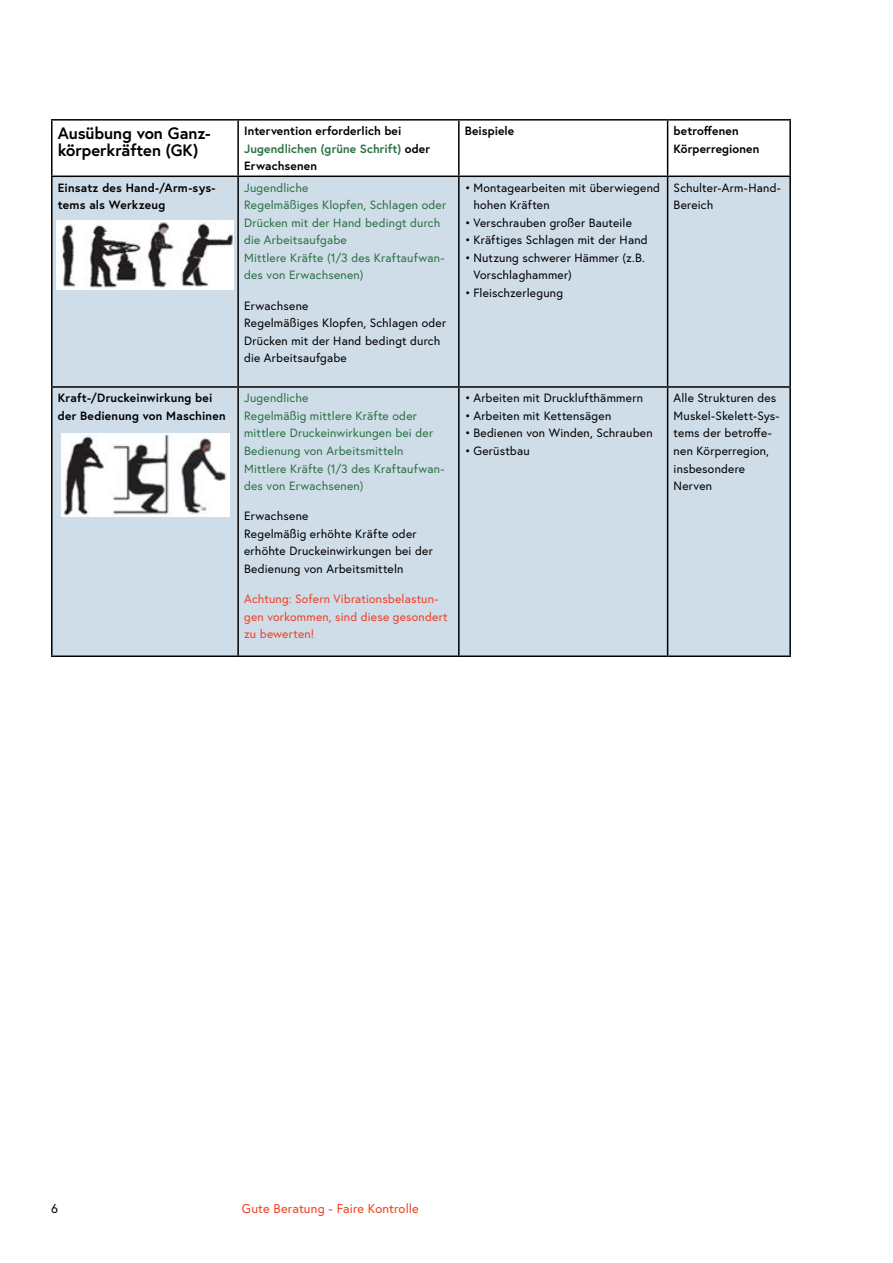
<style>
.page{position:relative;width:893px;height:1263px;background:#fff}
.page>*{position:absolute;margin:0;border:0;box-sizing:border-box;transform-origin:0 0}
.th_Tabellenkopf{font:700 16.5px/17.5px "Europa Austria";color:#000}
.t1{font:12.75px "Europa Austria";letter-spacing:.01em;color:#ef4123}
.t2{font:12.75px "Europa Austria";color:#000}
.td_Tabellentext{font:12px/17.5px "Europa Austria";letter-spacing:.015em;color:#000}
.td_Tabellentext-2{font:12px/17.5px "Europa Austria";letter-spacing:.015em;color:#2c7142}
.Tabelle_Aufzählung_punkt{font:12px/17.5px "Europa Austria";letter-spacing:.02em;color:#000}
.th_Tabellenkopf-2{font:700 12px/17.5px "Europa Austria";letter-spacing:.01em;color:#000}
.td_Tabellentext-3{font:700 12px/17.5px "Europa Austria";letter-spacing:.02em;color:#000}
.td_Tabellentext-4{font:12px/17.5px "Europa Austria";letter-spacing:.015em;color:#ef4123}
.s1{color:#2c7142}
</style>
<div class="page">
<div style="left:53px;top:177px;width:736px;height:478px;background:#cfdde9"></div>
<hr style="left:51px;top:119px;width:187px;height:2px;background:#000">
<hr style="left:51px;top:121px;width:2px;height:55px;background:#000">
<hr style="left:238px;top:119px;width:221px;height:2px;background:#000">
<hr style="left:237px;top:121px;width:2px;height:55px;background:#000">
<hr style="left:459px;top:119px;width:209px;height:2px;background:#000">
<hr style="left:458px;top:121px;width:2px;height:55px;background:#000">
<hr style="left:668px;top:119px;width:123px;height:2px;background:#000">
<hr style="left:667px;top:121px;width:1px;height:55px;background:#000">
<hr style="left:789px;top:121px;width:2px;height:55px;background:#000">
<hr style="left:51px;top:176px;width:187px;height:1px;background:#000">
<hr style="left:51px;top:177px;width:2px;height:209px;background:#000">
<hr style="left:238px;top:176px;width:221px;height:1px;background:#000">
<hr style="left:237px;top:177px;width:2px;height:209px;background:#000">
<hr style="left:459px;top:176px;width:209px;height:1px;background:#000">
<hr style="left:458px;top:177px;width:2px;height:209px;background:#000">
<hr style="left:668px;top:176px;width:123px;height:1px;background:#000">
<hr style="left:667px;top:177px;width:1px;height:209px;background:#000">
<hr style="left:789px;top:177px;width:2px;height:209px;background:#000">
<hr style="left:51px;top:386px;width:187px;height:2px;background:#000">
<hr style="left:51px;top:388px;width:2px;height:267px;background:#000">
<hr style="left:238px;top:386px;width:221px;height:2px;background:#000">
<hr style="left:237px;top:388px;width:2px;height:267px;background:#000">
<hr style="left:459px;top:386px;width:209px;height:2px;background:#000">
<hr style="left:458px;top:388px;width:2px;height:267px;background:#000">
<hr style="left:668px;top:386px;width:123px;height:2px;background:#000">
<hr style="left:667px;top:388px;width:1px;height:267px;background:#000">
<hr style="left:789px;top:388px;width:2px;height:267px;background:#000">
<hr style="left:51px;top:655px;width:187px;height:2px;background:#000">
<hr style="left:238px;top:655px;width:221px;height:2px;background:#000">
<hr style="left:459px;top:655px;width:209px;height:2px;background:#000">
<hr style="left:668px;top:655px;width:123px;height:2px;background:#000">
<img style="left:57px;top:221px;width:177px;height:68px">
<img style="left:61px;top:434px;width:169px;height:83px">
<p class="th_Tabellenkopf" style="left:58px;top:124px;width:155px">Ausübung von Ganz&shy;körperkräften (GK)</p>
<p class="th_Tabellenkopf-2" style="left:244px;top:122px;width:187px">Intervention erforderlich bei<br><span class="s1">Jugendlichen (grüne Schrift)</span> oder<br>Erwachsenen</p>
<p class="th_Tabellenkopf-2" style="left:465px;top:122px;width:51px">Beispiele</p>
<p class="th_Tabellenkopf-2" style="left:674px;top:122px;width:87px">betroffenen<br>Körperregionen</p>
<p class="td_Tabellentext-3" style="left:58px;top:178px;width:159px">Einsatz des Hand-/Arm-sys&shy;tems als Werkzeug</p>
<p class="td_Tabellentext-2" style="left:244px;top:178px;width:66px">Jugendliche</p>
<p class="Tabelle_Aufzählung_punkt" style="left:473px;top:178px;width:188px;text-indent:-9px">• Montagearbeiten mit überwiegend hohen Kräften</p>
<p class="Tabelle_Aufzählung_punkt" style="left:465px;top:214px;width:169px">• Verschrauben großer Bauteile</p>
<p class="Tabelle_Aufzählung_punkt" style="left:465px;top:231px;width:184px">• Kräftiges Schlagen mit der Hand</p>
<p class="Tabelle_Aufzählung_punkt" style="left:473px;top:249px;width:173px;text-indent:-9px">• Nutzung schwerer Hämmer (z.B.<br>Vorschlaghammer)</p>
<p class="Tabelle_Aufzählung_punkt" style="left:465px;top:284px;width:100px">• Fleischzerlegung</p>
<p class="td_Tabellentext" style="left:674px;top:178px;width:109px">Schulter-Arm-Hand-<br>Bereich</p>
<p class="td_Tabellentext-2" style="left:244px;top:196px;width:204px">Regelmäßiges Klopfen, Schlagen oder<br>Drücken mit der Hand bedingt durch die Arbeitsaufgabe</p>
<p class="td_Tabellentext-2" style="left:244px;top:249px;width:202px">Mittlere Kräfte (1/3 des Kraftaufwan&shy;des von Erwachsenen)</p>
<p class="td_Tabellentext" style="left:244px;top:296px;width:66px">Erwachsene</p>
<p class="td_Tabellentext" style="left:244px;top:314px;width:204px">Regelmäßiges Klopfen, Schlagen oder<br>Drücken mit der Hand bedingt durch die Arbeitsaufgabe</p>
<p class="td_Tabellentext-3" style="left:58px;top:389px;width:169px">Kraft-/Druckeinwirkung bei der Bedienung von Maschinen</p>
<p class="td_Tabellentext-2" style="left:244px;top:389px;width:66px">Jugendliche</p>
<p class="td_Tabellentext-2" style="left:244px;top:407px;width:190px">Regelmäßig mittlere Kräfte oder mittlere Druckeinwirkungen bei der<br>Bedienung von Arbeitsmitteln</p>
<p class="td_Tabellentext-2" style="left:244px;top:459px;width:202px">Mittlere Kräfte (1/3 des Kraftaufwan&shy;des von Erwachsenen)</p>
<p class="td_Tabellentext" style="left:244px;top:507px;width:66px">Erwachsene</p>
<p class="td_Tabellentext" style="left:244px;top:525px;width:190px">Regelmäßig erhöhte Kräfte oder erhöhte Druckeinwirkungen bei der<br>Bedienung von Arbeitsmitteln</p>
<p class="td_Tabellentext-4" style="left:244px;top:590px;width:205px">Achtung: Sofern Vibrationsbelastun&shy;gen vorkommen, sind diese gesondert zu bewerten!</p>
<p class="Tabelle_Aufzählung_punkt" style="left:465px;top:389px;width:180px">• Arbeiten mit Drucklufthämmern</p>
<p class="Tabelle_Aufzählung_punkt" style="left:465px;top:407px;width:148px">• Arbeiten mit Kettensägen</p>
<p class="Tabelle_Aufzählung_punkt" style="left:465px;top:424px;width:189px">• Bedienen von Winden, Schrauben</p>
<p class="Tabelle_Aufzählung_punkt" style="left:465px;top:442px;width:66px">• Gerüstbau</p>
<p class="td_Tabellentext" style="left:674px;top:389px;width:107px">Alle Strukturen des<br>Muskel-Skelett-Sys&shy;tems der betroffe&shy;nen Körperregion, insbesondere<br>Nerven</p>
<p class="t2" style="left:51px;top:1200px;width:8px">6</p>
<p class="t1" style="left:242px;top:1200px;width:178px">Gute Beratung - Faire Kontrolle</p>
</div>
